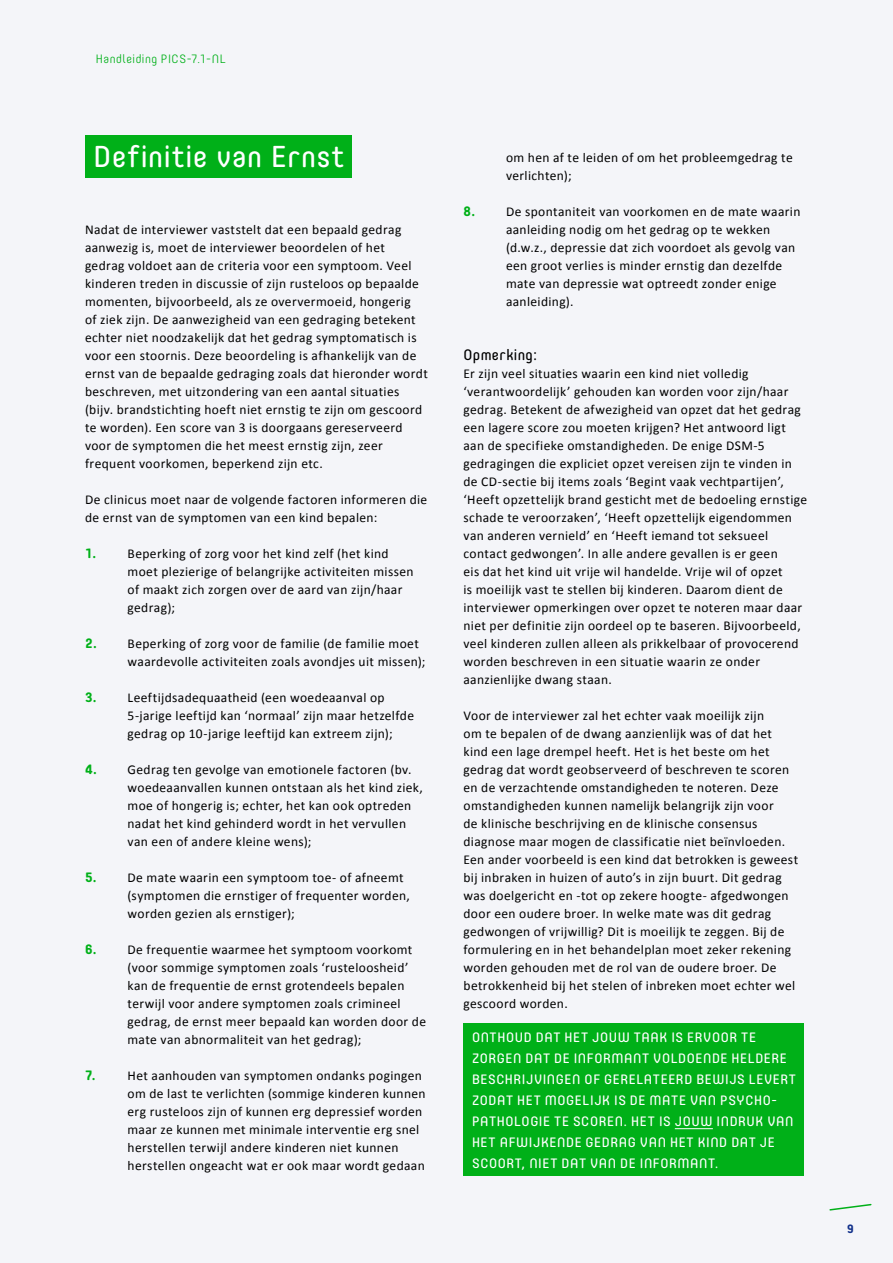
<style>
.page{position:relative;width:893px;height:1263px;background:#f4f5f9}
.page>*{position:absolute;margin:0;border:0;box-sizing:border-box;transform-origin:0 0}
.t1{font:30px "Core Mellow";letter-spacing:.03em;color:#fff}
.t2{font:15px "Core Mellow";letter-spacing:.025em;color:#000}
.t3{font:13.5px/18px "Calibri";letter-spacing:.025em;color:#000}
.t4{font:13.5px/21px "Core Mellow";letter-spacing:.045em;color:#fff}
.t5{font:300 12px "Core Mellow";letter-spacing:.045em;color:#00b018}
.t6{font:700 12px "Core Mellow";color:#13328b}
.s1{font-family:"Core Mellow";font-weight:700;color:#00b018}
</style>
<div class="page">
<svg style="left:829px;top:1203px;width:43px;height:8px"></svg>
<div style="left:85px;top:135px;width:267px;height:43px;background:#00b018"></div>
<div style="left:463px;top:1023px;width:341px;height:152px;background:#00b018"></div>
<hr style="left:675px;top:1128px;width:38px;height:1px;background:#fff">
<p class="t5" style="left:96px;top:50px;width:131px">Handleiding PICS-7.1-NL</p>
<h1 class="t1" style="left:94px;top:134px;width:252px">Definitie van Ernst</h1>
<p class="t3" style="left:506px;top:148px;width:288px">om hen af te leiden of om het probleemgedrag te verlichten);</p>
<p class="t3" style="left:506px;top:202px;width:296px;text-indent:-43px"><span class="s1">8.</span> De spontaniteit van voorkomen en de mate waarin aanleiding nodig om het gedrag op te wekken (d.w.z., depressie dat zich voordoet als gevolg van een groot verlies is minder ernstig dan dezelfde mate van depressie wat optreedt zonder enige aanleiding).</p>
<p class="t3" style="left:85px;top:220px;width:344px">Nadat de interviewer vaststelt dat een bepaald gedrag aanwezig is, moet de interviewer beoordelen of het gedrag voldoet aan de criteria voor een symptoom. Veel kinderen treden in discussie of zijn rusteloos op bepaalde momenten, bijvoorbeeld, als ze oververmoeid, hongerig<br>of ziek zijn. De aanwezigheid van een gedraging betekent echter niet noodzakelijk dat het gedrag symptomatisch is voor een stoornis. Deze beoordeling is afhankelijk van de ernst van de bepaalde gedraging zoals dat hieronder wordt beschreven, met uitzondering van een aantal situaties (bijv. brandstichting hoeft niet ernstig te zijn om gescoord te worden). Een score van 3 is doorgaans gereserveerd voor de symptomen die het meest ernstig zijn, zeer frequent voorkomen, beperkend zijn etc.</p>
<p class="t3" style="left:85px;top:490px;width:344px">De clinicus moet naar de volgende factoren informeren die de ernst van de symptomen van een kind bepalen:</p>
<p class="t3" style="left:128px;top:544px;width:288px;text-indent:-43px"><span class="s1">1.</span> Beperking of zorg voor het kind zelf (het kind moet plezierige of belangrijke activiteiten missen of maakt zich zorgen over de aard van zijn/haar gedrag);</p>
<p class="t3" style="left:128px;top:634px;width:299px;text-indent:-43px"><span class="s1">2.</span> Beperking of zorg voor de familie (de familie moet waardevolle activiteiten zoals avondjes uit missen);</p>
<p class="t3" style="left:128px;top:688px;width:288px;text-indent:-43px"><span class="s1">3.</span> Leeftijdsadequaatheid (een woedeaanval op<br>5-jarige leeftijd kan ‘normaal’ zijn maar hetzelfde gedrag op 10-jarige leeftijd kan extreem zijn);</p>
<p class="t3" style="left:128px;top:760px;width:297px;text-indent:-43px"><span class="s1">4.</span> Gedrag ten gevolge van emotionele factoren (bv. woedeaanvallen kunnen ontstaan als het kind ziek, moe of hongerig is; echter, het kan ook optreden nadat het kind gehinderd wordt in het vervullen van een of andere kleine wens);</p>
<p class="t3" style="left:128px;top:868px;width:284px;text-indent:-43px"><span class="s1">5.</span> De mate waarin een symptoom toe- of afneemt (symptomen die ernstiger of frequenter worden, worden gezien als ernstiger);</p>
<p class="t3" style="left:128px;top:940px;width:300px;text-indent:-43px"><span class="s1">6.</span> De frequentie waarmee het symptoom voorkomt (voor sommige symptomen zoals ‘rusteloosheid’ kan de frequentie de ernst grotendeels bepalen terwijl voor andere symptomen zoals crimineel gedrag, de ernst meer bepaald kan worden door de mate van abnormaliteit van het gedrag);</p>
<p class="t3" style="left:128px;top:1066px;width:300px;text-indent:-43px"><span class="s1">7.</span> Het aanhouden van symptomen ondanks pogingen om de last te verlichten (sommige kinderen kunnen erg rusteloos zijn of kunnen erg depressief worden maar ze kunnen met minimale interventie erg snel herstellen terwijl andere kinderen niet kunnen herstellen ongeacht wat er ook maar wordt gedaan</p>
<p class="t2" style="left:463px;top:343px;width:75px">Opmerking:</p>
<p class="t3" style="left:463px;top:364px;width:345px">Er zijn veel situaties waarin een kind niet volledig ‘verantwoordelijk’ gehouden kan worden voor zijn/haar gedrag. Betekent de afwezigheid van opzet dat het gedrag een lagere score zou moeten krijgen? Het antwoord ligt aan de specifieke omstandigheden. De enige DSM-5 gedragingen die expliciet opzet vereisen zijn te vinden in de CD-sectie bij items zoals ‘Begint vaak vechtpartijen’, ‘Heeft opzettelijk brand gesticht met de bedoeling ernstige schade te veroorzaken’, ‘Heeft opzettelijk eigendommen van anderen vernield’ en ‘Heeft iemand tot seksueel contact gedwongen’. In alle andere gevallen is er geen<br>eis dat het kind uit vrije wil handelde. Vrije wil of opzet<br>is moeilijk vast te stellen bij kinderen. Daarom dient de interviewer opmerkingen over opzet te noteren maar daar niet per definitie zijn oordeel op te baseren. Bijvoorbeeld, veel kinderen zullen alleen als prikkelbaar of provocerend worden beschreven in een situatie waarin ze onder aanzienlijke dwang staan.</p>
<p class="t3" style="left:463px;top:706px;width:336px">Voor de interviewer zal het echter vaak moeilijk zijn<br>om te bepalen of de dwang aanzienlijk was of dat het kind een lage drempel heeft. Het is het beste om het gedrag dat wordt geobserveerd of beschreven te scoren en de verzachtende omstandigheden te noteren. Deze omstandigheden kunnen namelijk belangrijk zijn voor<br>de klinische beschrijving en de klinische consensus diagnose maar mogen de classificatie niet beïnvloeden.<br>Een ander voorbeeld is een kind dat betrokken is geweest bij inbraken in huizen of auto’s in zijn buurt. Dit gedrag was doelgericht en -tot op zekere hoogte- afgedwongen door een oudere broer. In welke mate was dit gedrag gedwongen of vrijwillig? Dit is moeilijk te zeggen. Bij de formulering en in het behandelplan moet zeker rekening worden gehouden met de rol van de oudere broer. De betrokkenheid bij het stelen of inbreken moet echter wel gescoord worden.</p>
<p class="t4" style="left:472px;top:1026px;width:325px">ONTHOUD DAT HET JOUW TAAK IS ERVOOR TE ZORGEN DAT DE INFORMANT VOLDOENDE HELDERE BESCHRIJVINGEN OF GERELATEERD BEWIJS LEVERT ZODAT HET MOGELIJK IS DE MATE VAN PSYCHO-PATHOLOGIE TE SCOREN. HET IS JOUW INDRUK VAN HET AFWIJKENDE GEDRAG VAN HET KIND DAT JE SCOORT, NIET DAT VAN DE INFORMANT.</p>
<p class="t6" style="left:847px;top:1220px;width:8px">9</p>
</div>
